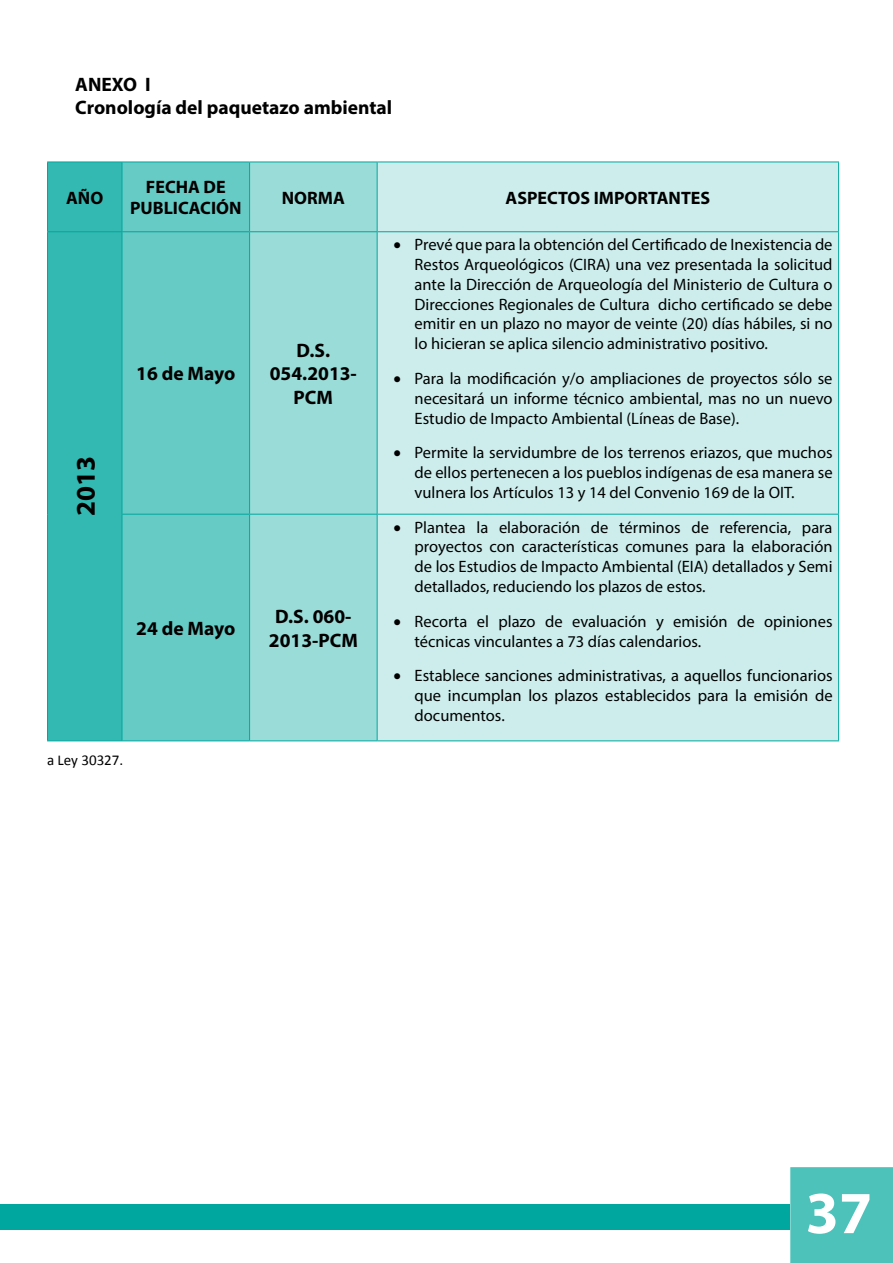
<style>
.page{position:relative;width:893px;height:1263px;background:#fff}
.page>*{position:absolute;margin:0;border:0;box-sizing:border-box;transform-origin:0 0}
.t1{font:700 60px "Myriad Pro";color:#fff}
.t2{font:700 27px "Myriad Pro";color:#000}
.t3{font:700 19.5px/23.4px "Myriad Pro";color:#000;text-align:center}
.t4{font:700 18px/21.6px "Myriad Pro";color:#000;text-align:center}
.t5{font:16.5px/19.8px "Myriad Pro";color:#000;text-align:justify}
.t6{font:15px "Calibri";color:#000}
</style>
<div class="page">
<div style="left:0;top:1204px;width:790px;height:26px;background:#00a79e"></div>
<div style="left:790px;top:1167px;width:103px;height:96px;background:#4dc2bb"></div>
<div style="left:48px;top:163px;width:74px;height:577px;background:#33b9b1"></div>
<div style="left:123px;top:163px;width:126px;height:577px;background:#66cac5"></div>
<div style="left:250px;top:163px;width:127px;height:577px;background:#99dcd8"></div>
<div style="left:378px;top:163px;width:460px;height:577px;background:#ccedec"></div>
<hr style="left:47px;top:162px;width:75px;height:1px;background:#00a79e">
<hr style="left:47px;top:162px;width:1px;height:69px;background:#00a79e">
<hr style="left:122px;top:162px;width:128px;height:1px;background:#00a79e">
<hr style="left:122px;top:162px;width:1px;height:69px;background:#00a79e">
<hr style="left:250px;top:162px;width:127px;height:1px;background:#00a79e">
<hr style="left:249px;top:162px;width:1px;height:69px;background:#00a79e">
<hr style="left:377px;top:162px;width:462px;height:1px;background:#00a79e">
<hr style="left:377px;top:162px;width:1px;height:69px;background:#00a79e">
<hr style="left:838px;top:162px;width:1px;height:69px;background:#00a79e">
<hr style="left:47px;top:231px;width:75px;height:1px;background:#00a79e">
<hr style="left:47px;top:232px;width:1px;height:282px;background:#00a79e">
<hr style="left:47px;top:514px;width:1px;height:226px;background:#00a79e">
<hr style="left:47px;top:740px;width:75px;height:1px;background:#00a79e">
<hr style="left:122px;top:231px;width:128px;height:1px;background:#00a79e">
<hr style="left:122px;top:232px;width:1px;height:282px;background:#00a79e">
<hr style="left:250px;top:231px;width:127px;height:1px;background:#00a79e">
<hr style="left:249px;top:232px;width:1px;height:282px;background:#00a79e">
<hr style="left:122px;top:514px;width:128px;height:1px;background:#00a79e">
<hr style="left:122px;top:514px;width:1px;height:226px;background:#00a79e">
<hr style="left:250px;top:514px;width:127px;height:1px;background:#00a79e">
<hr style="left:249px;top:514px;width:1px;height:226px;background:#00a79e">
<hr style="left:122px;top:740px;width:128px;height:1px;background:#00a79e">
<hr style="left:250px;top:740px;width:127px;height:1px;background:#00a79e">
<hr style="left:377px;top:231px;width:462px;height:1px;background:#00a79e">
<hr style="left:377px;top:232px;width:1px;height:282px;background:#00a79e">
<hr style="left:838px;top:232px;width:1px;height:282px;background:#00a79e">
<hr style="left:377px;top:514px;width:462px;height:1px;background:#00a79e">
<hr style="left:377px;top:514px;width:1px;height:226px;background:#00a79e">
<hr style="left:838px;top:514px;width:1px;height:226px;background:#00a79e">
<hr style="left:377px;top:740px;width:462px;height:1px;background:#00a79e">
<p class="t3" style="left:75px;top:72px;width:318px;text-align:left">ANEXO I<br>Cronología del paquetazo ambiental</p>
<p class="t4" style="left:66px;top:186px;width:39px">AÑO</p>
<p class="t4" style="left:130px;top:175px;width:113px">FECHA DE<br>PUBLICACIÓN</p>
<p class="t4" style="left:282px;top:186px;width:64px">NORMA</p>
<p class="t4" style="left:506px;top:186px;width:206px">ASPECTOS IMPORTANTES</p>
<h2 class="t2" style="left:68px;top:516px;width:61px;rotate:-90deg">2013</h2>
<p class="t3" style="left:136px;top:361px;width:101px">16 de Mayo</p>
<p class="t3" style="left:270px;top:338px;width:89px">D.S.<br>054.2013-<br>PCM</p>
<p class="t3" style="left:136px;top:616px;width:101px">24 de Mayo</p>
<p class="t3" style="left:269px;top:604px;width:90px">D.S. 060-<br>2013-PCM</p>
<p class="t6" style="left:47px;top:751px;width:78px">a Ley 30327.</p>
<p class="t5" style="left:415px;top:234px;width:419px;text-indent:-21px">• Prevé que para la obtención del Certificado de Inexistencia de Restos Arqueológicos (CIRA) una vez presentada la solicitud ante la Dirección de Arqueología del Ministerio de Cultura o Direcciones Regionales de Cultura dicho certificado se debe emitir en un plazo no mayor de veinte (20) días hábiles, si no lo hicieran se aplica silencio administrativo positivo.</p>
<p class="t5" style="left:415px;top:368px;width:420px;text-indent:-21px">• Para la modificación y/o ampliaciones de proyectos sólo se necesitará un informe técnico ambiental, mas no un nuevo Estudio de Impacto Ambiental (Líneas de Base).</p>
<p class="t5" style="left:415px;top:443px;width:420px;text-indent:-21px">• Permite la servidumbre de los terrenos eriazos, que muchos de ellos pertenecen a los pueblos indígenas de esa manera se vulnera los Artículos 13 y 14 del Convenio 169 de la OIT.</p>
<p class="t5" style="left:415px;top:517px;width:420px;text-indent:-21px">• Plantea la elaboración de términos de referencia, para proyectos con características comunes para la elaboración de los Estudios de Impacto Ambiental (EIA) detallados y Semi detallados, reduciendo los plazos de estos.</p>
<p class="t5" style="left:415px;top:611px;width:419px;text-indent:-21px">• Recorta el plazo de evaluación y emisión de opiniones técnicas vinculantes a 73 días calendarios.</p>
<p class="t5" style="left:415px;top:666px;width:420px;text-indent:-21px">• Establece sanciones administrativas, a aquellos funcionarios que incumplan los plazos establecidos para la emisión de documentos.</p>
<h1 class="t1" style="left:806px;top:1174px;width:68px">37</h1>
</div>
